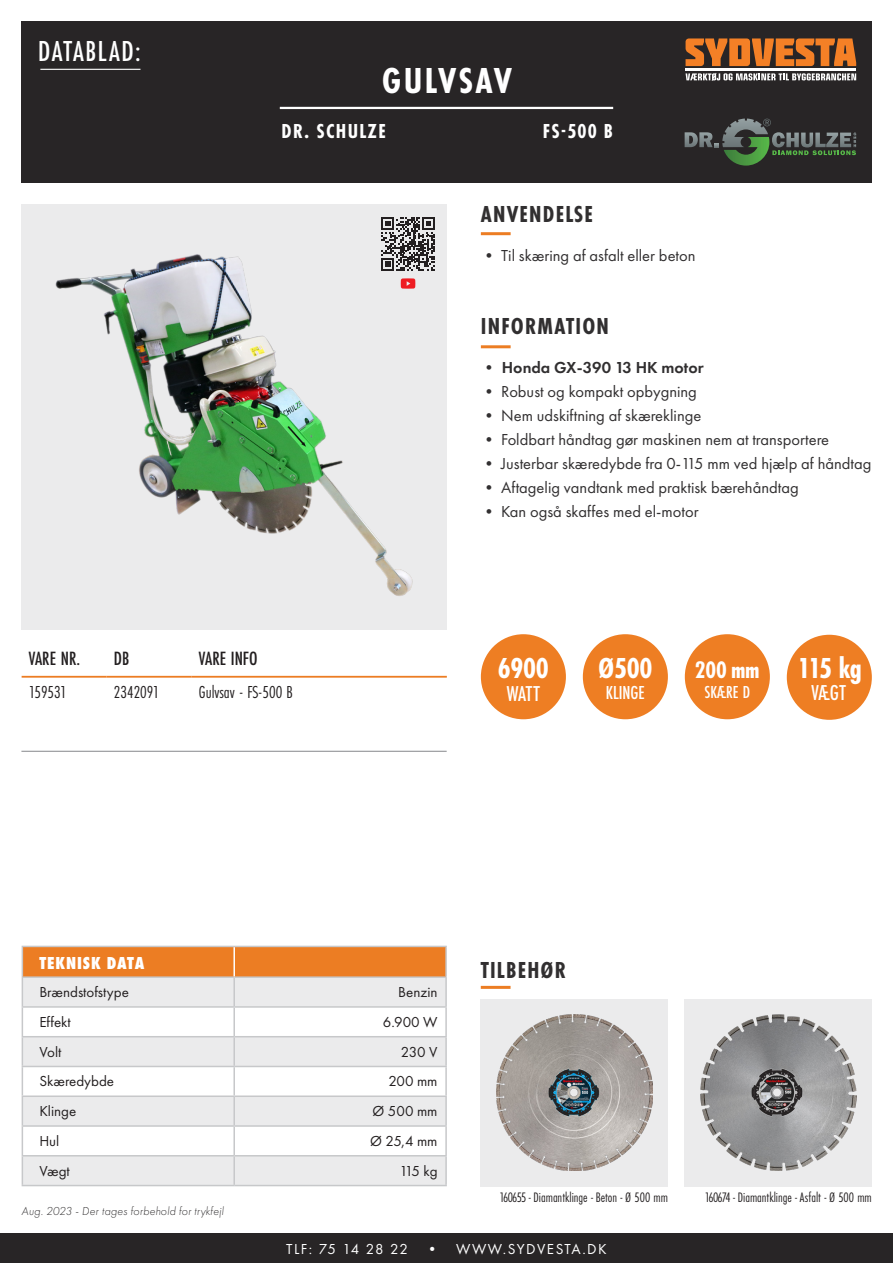
<style>
.page{position:relative;width:893px;height:1263px;background:#fff}
.page>*{position:absolute;margin:0;border:0;box-sizing:border-box;transform-origin:0 0}
.t1{font:700 37.5px "Futura PT Cond";letter-spacing:.06em;color:#fff}
.t2{font:700 30px "Futura PT Cond";letter-spacing:-.01em;color:#fff}
.t3{font:500 30px "Futura PT Cond";letter-spacing:.05em;color:#fff}
.t4{font:700 24.9px "Futura PT Cond";color:#fff}
.t5{font:700 24px "Futura PT Cond";letter-spacing:.05em;color:#312f30}
.t6{font:500 22.35px "Futura PT Cond";letter-spacing:-.005em;color:#fff}
.t7{font:700 21px "Futura PT Cond";letter-spacing:.06em;color:#fff}
.t8{font:500 19.95px "Futura PT Cond";color:#231f20}
.t9{font:500 19.5px "Futura PT Cond";color:#fff}
.t10{font:18px "Futura PT Cond";color:#231f20}
.t11{font:800 18px "Futura PT Cond";letter-spacing:.05em;color:#fff}
.t12{font:500 18px "Futura PT Cond";color:#fff}
.t13{font:16.5px "Futura PT";color:#312f30}
.t14{font:600 16.5px "Futura PT";color:#312f30}
.t15{font:15px "Futura PT";color:#231f20}
.t16{font:15px "Futura PT";letter-spacing:.1em;color:#fff}
.t17{font:14.25px "Futura PT Cond";color:#231f20}
.t18{font:italic 300 12px "Futura PT";letter-spacing:.015em;color:#312f30}
.s1{font-weight:400}
</style>
<div class="page">
<hr style="left:22px;top:676px;width:85px;height:2px;background:#ec7d23">
<hr style="left:107px;top:676px;width:85px;height:2px;background:#ec7d23">
<hr style="left:192px;top:676px;width:255px;height:2px;background:#ec7d23">
<div style="left:583px;top:634px;width:85px;height:85px;background:#ee7e23;border-radius:50%"></div>
<div style="left:481px;top:634px;width:85px;height:85px;background:#ee7e23;border-radius:50%"></div>
<div style="left:685px;top:634px;width:85px;height:85px;background:#ee7e23;border-radius:50%"></div>
<div style="left:787px;top:635px;width:85px;height:85px;background:#ee7e23;border-radius:50%"></div>
<img style="left:22px;top:205px;width:425px;height:425px">
<div style="left:21px;top:21px;width:851px;height:162px;background:#282526"></div>
<div style="left:0;top:1233px;width:893px;height:30px;background:#282526"></div>
<hr style="left:280px;top:107px;width:333px;height:2px;background:#fff">
<hr style="left:481px;top:232px;width:30px;height:3px;background:#ec7d23">
<hr style="left:481px;top:345px;width:30px;height:3px;background:#ec7d23">
<svg style="left:686px;top:38px;width:170px;height:28px"></svg>
<svg style="left:686px;top:73px;width:170px;height:8px"></svg>
<hr style="left:686px;top:69px;width:170px;height:2px;background:#fff">
<hr style="left:21px;top:751px;width:426px;height:1px;background:#939598">
<hr style="left:234px;top:946px;width:213px;height:1px;background:#c7c8ca">
<hr style="left:445px;top:947px;width:2px;height:29px;background:#c7c8ca">
<hr style="left:445px;top:1008px;width:2px;height:28px;background:#c7c8ca">
<hr style="left:234px;top:1036px;width:213px;height:1px;background:#c7c8ca">
<hr style="left:445px;top:1037px;width:2px;height:29px;background:#c7c8ca">
<hr style="left:234px;top:1066px;width:213px;height:1px;background:#c7c8ca">
<hr style="left:445px;top:1067px;width:2px;height:28px;background:#c7c8ca">
<hr style="left:234px;top:1095px;width:213px;height:2px;background:#c7c8ca">
<hr style="left:445px;top:1097px;width:2px;height:28px;background:#c7c8ca">
<hr style="left:234px;top:1125px;width:213px;height:2px;background:#c7c8ca">
<hr style="left:445px;top:1127px;width:2px;height:28px;background:#c7c8ca">
<hr style="left:234px;top:1155px;width:213px;height:1px;background:#c7c8ca">
<hr style="left:445px;top:1156px;width:2px;height:29px;background:#c7c8ca">
<hr style="left:22px;top:1185px;width:212px;height:1px;background:#c7c8ca">
<hr style="left:234px;top:1185px;width:213px;height:1px;background:#c7c8ca">
<svg style="left:22px;top:946px;width:424px;height:239px"></svg>
<hr style="left:234px;top:976px;width:213px;height:2px;background:#c7c8ca">
<hr style="left:233px;top:978px;width:2px;height:28px;background:#c7c8ca">
<hr style="left:445px;top:978px;width:2px;height:28px;background:#c7c8ca">
<hr style="left:22px;top:1006px;width:212px;height:2px;background:#c7c8ca">
<hr style="left:234px;top:1006px;width:213px;height:2px;background:#c7c8ca">
<hr style="left:233px;top:947px;width:2px;height:29px;background:#fff">
<hr style="left:40px;top:69px;width:100px;height:1px;background:#fff">
<svg style="left:381px;top:217px;width:54px;height:54px;background:#7e7c7d"></svg>
<svg style="left:401px;top:278px;width:14px;height:11px"></svg>
<hr style="left:481px;top:986px;width:30px;height:3px;background:#ec7d23">
<div style="left:685px;top:999px;width:187px;height:187px;background:#ebebec"></div>
<img style="left:700px;top:1015px;width:156px;height:156px">
<div style="left:481px;top:999px;width:187px;height:187px;background:#ebebec"></div>
<img style="left:496px;top:1015px;width:156px;height:156px">
<svg style="left:685px;top:119px;width:171px;height:47px"></svg>
<p class="t3" style="left:38px;top:34px;width:104px">DATABLAD:</p>
<p class="t1" style="left:382px;top:59px;width:132px">GULVSAV</p>
<p class="t7" style="left:282px;top:119px;width:106px">DR. SCHULZE</p>
<p class="t7" style="left:543px;top:119px;width:72px">FS-500 B</p>
<p class="t5" style="left:481px;top:200px;width:114px">ANVENDELSE</p>
<p class="t13" style="left:481px;top:245px;width:216px">• Til skæring af asfalt eller beton</p>
<p class="t5" style="left:481px;top:312px;width:130px">INFORMATION</p>
<p class="t14" style="left:481px;top:357px;width:224px"><span class="s1">•</span> Honda GX-390 13 HK motor</p>
<p class="t13" style="left:481px;top:381px;width:218px">• Robust og kompakt opbygning</p>
<p class="t13" style="left:481px;top:405px;width:222px">• Nem udskiftning af skæreklinge</p>
<p class="t13" style="left:481px;top:429px;width:350px">• Foldbart håndtag gør maskinen nem at transportere</p>
<p class="t13" style="left:481px;top:453px;width:392px">• Justerbar skæredybde fra 0-115 mm ved hjælp af håndtag</p>
<p class="t13" style="left:481px;top:477px;width:319px">• Aftagelig vandtank med praktisk bærehåndtag</p>
<p class="t13" style="left:481px;top:501px;width:219px">• Kan også skaffes med el-motor</p>
<p class="t8" style="left:29px;top:646px;width:53px">VARE NR.</p>
<p class="t8" style="left:114px;top:646px;width:17px">DB</p>
<p class="t8" style="left:199px;top:646px;width:60px">VARE INFO</p>
<p class="t10" style="left:29px;top:681px;width:39px">159531</p>
<p class="t10" style="left:114px;top:681px;width:47px">2342091</p>
<p class="t10" style="left:199px;top:681px;width:95px">Gulvsav - FS-500 B</p>
<p class="t2" style="left:498px;top:651px;width:53px">6900</p>
<p class="t6" style="left:507px;top:680px;width:35px">WATT</p>
<p class="t2" style="left:598px;top:650px;width:56px">Ø500</p>
<p class="t9" style="left:606px;top:681px;width:41px">KLINGE</p>
<p class="t4" style="left:695px;top:656px;width:66px">200 mm</p>
<p class="t12" style="left:704px;top:681px;width:47px">SKÆRE D</p>
<p class="t2" style="left:798px;top:651px;width:66px">115 kg</p>
<p class="t6" style="left:811px;top:680px;width:36px">VÆGT</p>
<p class="t11" style="left:39px;top:952px;width:107px">TEKNISK DATA</p>
<p class="t15" style="left:39px;top:983px;width:91px">Brændstofstype</p>
<p class="t15" style="left:398px;top:983px;width:41px">Benzin</p>
<p class="t15" style="left:39px;top:1013px;width:33px">Effekt</p>
<p class="t15" style="left:383px;top:1013px;width:56px">6.900 W</p>
<p class="t15" style="left:39px;top:1043px;width:24px">Volt</p>
<p class="t15" style="left:401px;top:1043px;width:38px">230 V</p>
<p class="t15" style="left:39px;top:1072px;width:76px">Skæredybde</p>
<p class="t15" style="left:388px;top:1072px;width:51px">200 mm</p>
<p class="t15" style="left:39px;top:1102px;width:38px">Klinge</p>
<p class="t15" style="left:373px;top:1102px;width:67px">Ø 500 mm</p>
<p class="t15" style="left:39px;top:1132px;width:22px">Hul</p>
<p class="t15" style="left:370px;top:1132px;width:69px">Ø 25,4 mm</p>
<p class="t15" style="left:39px;top:1162px;width:32px">Vægt</p>
<p class="t15" style="left:400px;top:1162px;width:40px">115 kg</p>
<p class="t18" style="left:22px;top:1204px;width:204px">Aug. 2023 - Der tages forbehold for trykfejl</p>
<p class="t5" style="left:481px;top:956px;width:87px">TILBEHØR</p>
<p class="t17" style="left:499px;top:1189px;width:170px">160655 - Diamantklinge - Beton - Ø 500 mm</p>
<p class="t17" style="left:705px;top:1189px;width:168px">160674 - Diamantklinge - Asfalt - Ø 500 mm</p>
<p class="t16" style="left:286px;top:1240px;width:322px">TLF: 75 14 28 22 • WWW.SYDVESTA.DK</p>
</div>
